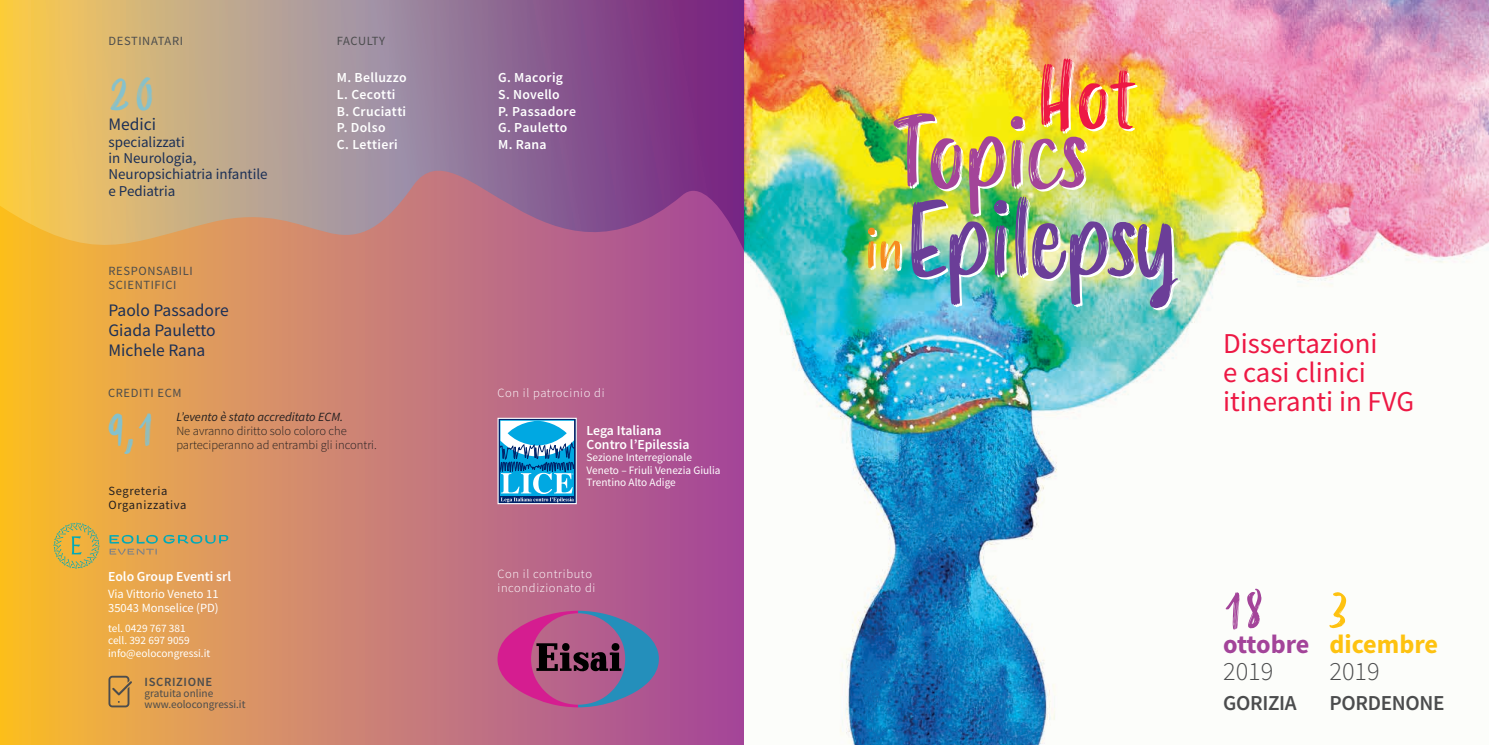
<style>
.page{position:relative;width:1489px;height:745px;background:#fff}
.page>*{position:absolute;margin:0;border:0;box-sizing:border-box;transform-origin:0 0}
.t1{font:101.5px "Smoothy";letter-spacing:-.035em;color:#6b3e98}
.t2{font:95.25px "Smoothy";letter-spacing:-.035em;color:#a34499}
.t3{font:86px "Smoothy";color:#ed1844}
.t4{font:54.75px "Smoothy";color:#f68b1f}
.t5{font:51.25px "Smoothy";color:#a34499}
.t6{font:51.25px "Smoothy";color:#fec210}
.t7{font:45px "Smoothy";color:#85c1cc}
.t8{font:28.75px/28.8px "Source Sans Pro";color:#ed1844}
.t9{font:300 26.25px "Source Sans Pro";color:#4b4c4d}
.t10{font:700 26.25px "Source Sans Pro";color:#fec210}
.t11{font:700 26.25px "Source Sans Pro";letter-spacing:-.015em;color:#a34499}
.t12{font:600 21.25px "Source Sans Pro";letter-spacing:-.015em;color:#4b4c4d}
.t13{font:17.5px "Source Sans Pro";color:#1b2f56}
.t14{font:15px/16.2px "Source Sans Pro";color:#1b2f56}
.t15{font:600 13.75px/13.8px "Source Sans Pro";letter-spacing:.015em;color:#fff}
.t16{font:italic 12.5px/13.8px "Source Sans Pro";color:#231f20}
.t17{font:12.5px/13.8px "Source Sans Pro";letter-spacing:.05em;color:#4b4c4d}
.t18{font:300 12.5px/13.8px "Source Sans Pro";letter-spacing:.05em;color:#fff}
.t19{font:12.5px "Source Sans Pro";color:#fff}
.t20{font:300 12.5px "Source Sans Pro";color:#231f20}
.t21{font:12.5px/13.8px "Source Sans Pro";letter-spacing:.05em;color:#231f20}
.t22{font:600 12.5px "Source Sans Pro";letter-spacing:.05em;color:#4b4c4d}
.t23{font:11.25px/12.5px "Source Sans Pro";color:#fff}
.t24{font:11.25px "Source Sans Pro";color:#4b4c4d}
.s1{font-weight:300;font-style:normal}
</style>
<div class="page">
<svg style="left:0;top:253px;width:744px;height:491px;background:#ce836c"></svg>
<img style="left:744px;top:0;width:744px;height:744px">
<svg style="left:0;top:0;width:744px;height:253px;background:#b08484"></svg>
<img style="left:869px;top:61px;width:311px;height:249px">
<svg style="left:108px;top:675px;width:24px;height:32px"></svg>
<svg style="left:53px;top:522px;width:47px;height:46px;background:#ceb04c"></svg>
<svg style="left:109px;top:534px;width:119px;height:20px;background:#bda065"></svg>
<svg style="left:497px;top:610px;width:162px;height:97px;background:#945589"></svg>
<div style="left:497px;top:417px;width:80px;height:87px;border:1px solid #fff"></div>
<svg style="left:499px;top:420px;width:76px;height:82px"></svg>
<p class="t17" style="left:108px;top:34px;width:76px">DESTINATARI</p>
<p class="t7" style="left:108px;top:61px;width:47px">20</p>
<p class="t13" style="left:108px;top:113px;width:49px">Medici</p>
<p class="t14" style="left:108px;top:133px;width:78px">specializzati</p>
<p class="t14" style="left:108px;top:150px;width:161px">in Neurologia,<br>Neuropsichiatria infantile e Pediatria</p>
<p class="t17" style="left:108px;top:264px;width:86px">RESPONSABILI<br>SCIENTIFICI</p>
<p class="t13" style="left:108px;top:299px;width:122px">Paolo Passadore</p>
<p class="t13" style="left:108px;top:319px;width:109px">Giada Pauletto</p>
<p class="t13" style="left:108px;top:339px;width:98px">Michele Rana</p>
<p class="t17" style="left:108px;top:386px;width:75px">CREDITI ECM</p>
<p class="t17" style="left:337px;top:34px;width:50px">FACULTY</p>
<p class="t15" style="left:337px;top:71px;width:71px">M. Belluzzo</p>
<p class="t15" style="left:337px;top:87px;width:60px">L. Cecotti</p>
<p class="t15" style="left:337px;top:104px;width:71px">B. Cruciatti</p>
<p class="t15" style="left:337px;top:120px;width:50px">P. Dolso</p>
<p class="t15" style="left:337px;top:137px;width:63px">C. Lettieri</p>
<p class="t7" style="left:108px;top:396px;width:47px">9,1</p>
<p class="t16" style="left:176px;top:410px;width:172px">L’evento è stato accreditato ECM.<br><span class="s1">Ne avranno diritto solo coloro che</span></p>
<p class="t20" style="left:176px;top:437px;width:202px">parteciperanno ad entrambi gli incontri.</p>
<p class="t21" style="left:108px;top:484px;width:79px">Segreteria<br>Organizzativa</p>
<p class="t15" style="left:108px;top:569px;width:124px">Eolo Group Eventi srl</p>
<p class="t19" style="left:108px;top:585px;width:112px">Via Vittorio Veneto 11</p>
<p class="t19" style="left:108px;top:599px;width:112px">35043 Monselice (PD)</p>
<p class="t23" style="left:108px;top:621px;width:79px">tel. 0429 767 381</p>
<p class="t23" style="left:108px;top:633px;width:83px">cell. 392 697 9059</p>
<p class="t23" style="left:108px;top:646px;width:104px">info@eolocongressi.it</p>
<p class="t22" style="left:145px;top:673px;width:69px">ISCRIZIONE</p>
<p class="t24" style="left:145px;top:685px;width:70px">gratuita online</p>
<p class="t24" style="left:145px;top:697px;width:102px">www.eolocongressi.it</p>
<p class="t15" style="left:498px;top:71px;width:66px">G. Macorig</p>
<p class="t15" style="left:498px;top:87px;width:63px">S. Novello</p>
<p class="t15" style="left:498px;top:104px;width:79px">P. Passadore</p>
<p class="t15" style="left:498px;top:120px;width:71px">G. Pauletto</p>
<p class="t15" style="left:498px;top:137px;width:50px">M. Rana</p>
<p class="t18" style="left:497px;top:386px;width:108px">Con il patrocinio di</p>
<p class="t15" style="left:586px;top:423px;width:104px">Lega Italiana<br>Contro l’Epilessia</p>
<p class="t23" style="left:586px;top:451px;width:136px">Sezione Interregionale<br>Veneto – Friuli Venezia Giulia<br>Trentino Alto Adige</p>
<p class="t18" style="left:497px;top:567px;width:99px">Con il contributo incondizionato di</p>
<p class="t3" style="left:1036px;top:34px;width:99px">Hot</p>
<p class="t2" style="left:892px;top:84px;width:197px">Topics</p>
<p class="t1" style="left:906px;top:166px;width:276px">Epilepsy</p>
<p class="t4" style="left:865px;top:209px;width:40px">in</p>
<p class="t8" style="left:1222px;top:329px;width:193px">Dissertazioni<br>e casi clinici itineranti in FVG</p>
<p class="t5" style="left:1222px;top:572px;width:42px">18</p>
<p class="t11" style="left:1222px;top:626px;width:88px">ottobre</p>
<p class="t9" style="left:1222px;top:654px;width:52px">2019</p>
<p class="t12" style="left:1222px;top:688px;width:75px">GORIZIA</p>
<p class="t6" style="left:1329px;top:572px;width:19px">3</p>
<p class="t10" style="left:1329px;top:626px;width:110px">dicembre</p>
<p class="t9" style="left:1329px;top:654px;width:52px">2019</p>
<p class="t12" style="left:1329px;top:688px;width:117px">PORDENONE</p>
</div>
